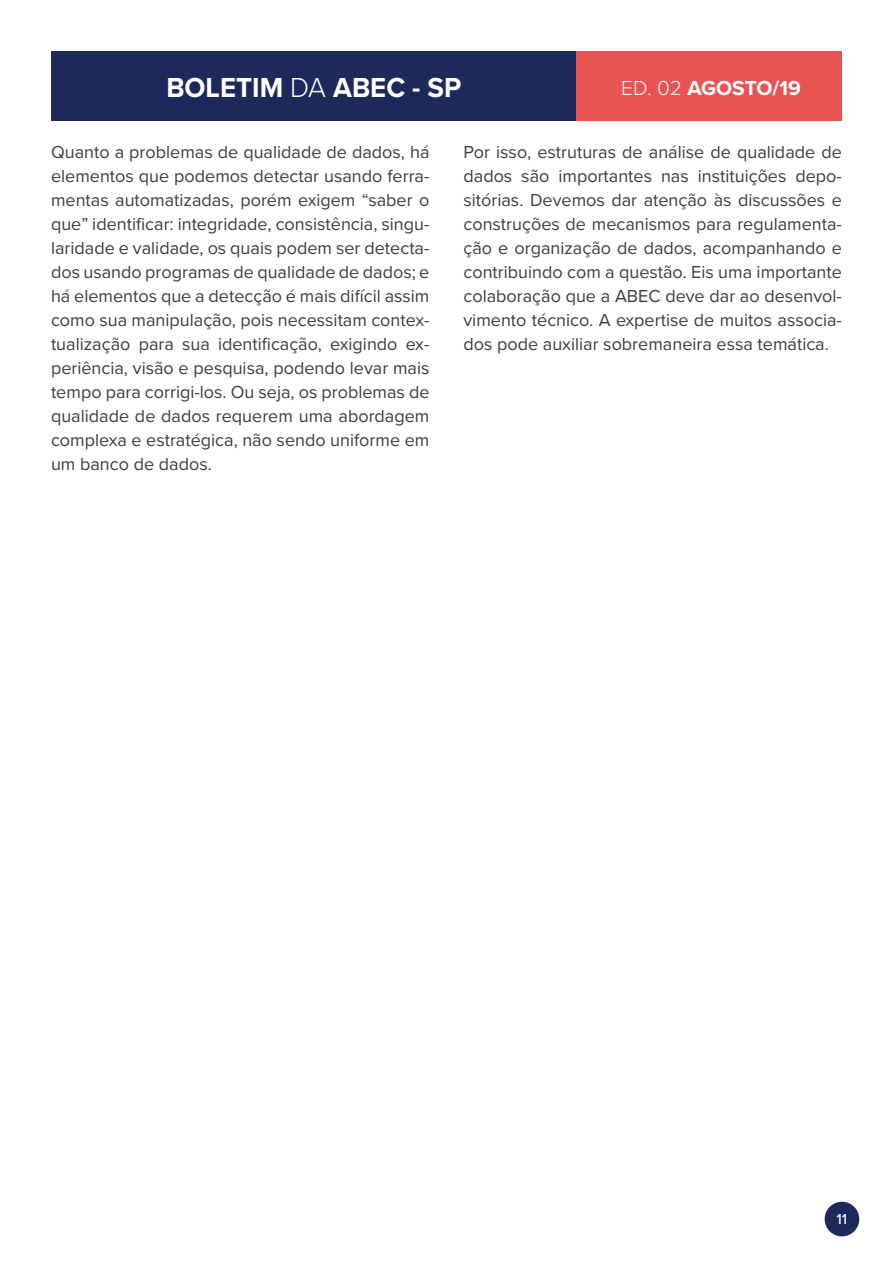
<style>
.page{position:relative;width:893px;height:1263px;background:#fff}
.page>*{position:absolute;margin:0;border:0;box-sizing:border-box;transform-origin:0 0}
.t1{font:700 28.5px "Proxima Nova";color:#fff}
.t2{font:700 21px "Proxima Nova";letter-spacing:-.005em;color:#fff}
.t3{font:18px/24px "Proxima Nova";color:#3e3e3f;text-align:justify}
.t4{font:500 15px "Proxima Nova";color:#fff}
.s1{font-weight:300}
</style>
<div class="page">
<div style="left:825px;top:1202px;width:34px;height:34px;background:#1e295b;border-radius:50%"></div>
<div style="left:51px;top:51px;width:526px;height:70px;background:#1e295b"></div>
<div style="left:577px;top:51px;width:265px;height:70px;background:#e85353"></div>
<h1 class="t1" style="left:166px;top:66px;width:296px">BOLETIM <span class="s1">DA</span> ABEC - SP</h1>
<p class="t2" style="left:621px;top:72px;width:181px"><span class="s1">ED. 02</span> AGOSTO/19</p>
<p class="t3" style="left:51px;top:139px;width:380px">Quanto a problemas de qualidade de dados, há elementos que podemos detectar usando ferra&shy;mentas automatizadas, porém exigem “saber o que” identificar: integridade, consistência, singu&shy;laridade e validade, os quais podem ser detecta&shy;dos usando programas de qualidade de dados; e há elementos que a detecção é mais difícil assim como sua manipulação, pois necessitam contex&shy;tualização para sua identificação, exigindo ex&shy;periência, visão e pesquisa, podendo levar mais tempo para corrigi-los. Ou seja, os problemas de qualidade de dados requerem uma abordagem complexa e estratégica, não sendo uniforme em um banco de dados.</p>
<p class="t3" style="left:463px;top:139px;width:380px">Por isso, estruturas de análise de qualidade de dados são importantes nas instituições depo&shy;sitórias. Devemos dar atenção às discussões e construções de mecanismos para regulamenta&shy;ção e organização de dados, acompanhando e contribuindo com a questão. Eis uma importante colaboração que a ABEC deve dar ao desenvol&shy;vimento técnico. A expertise de muitos associa&shy;dos pode auxiliar sobremaneira essa temática.</p>
<p class="t4" style="left:837px;top:1207px;width:12px">11</p>
</div>
